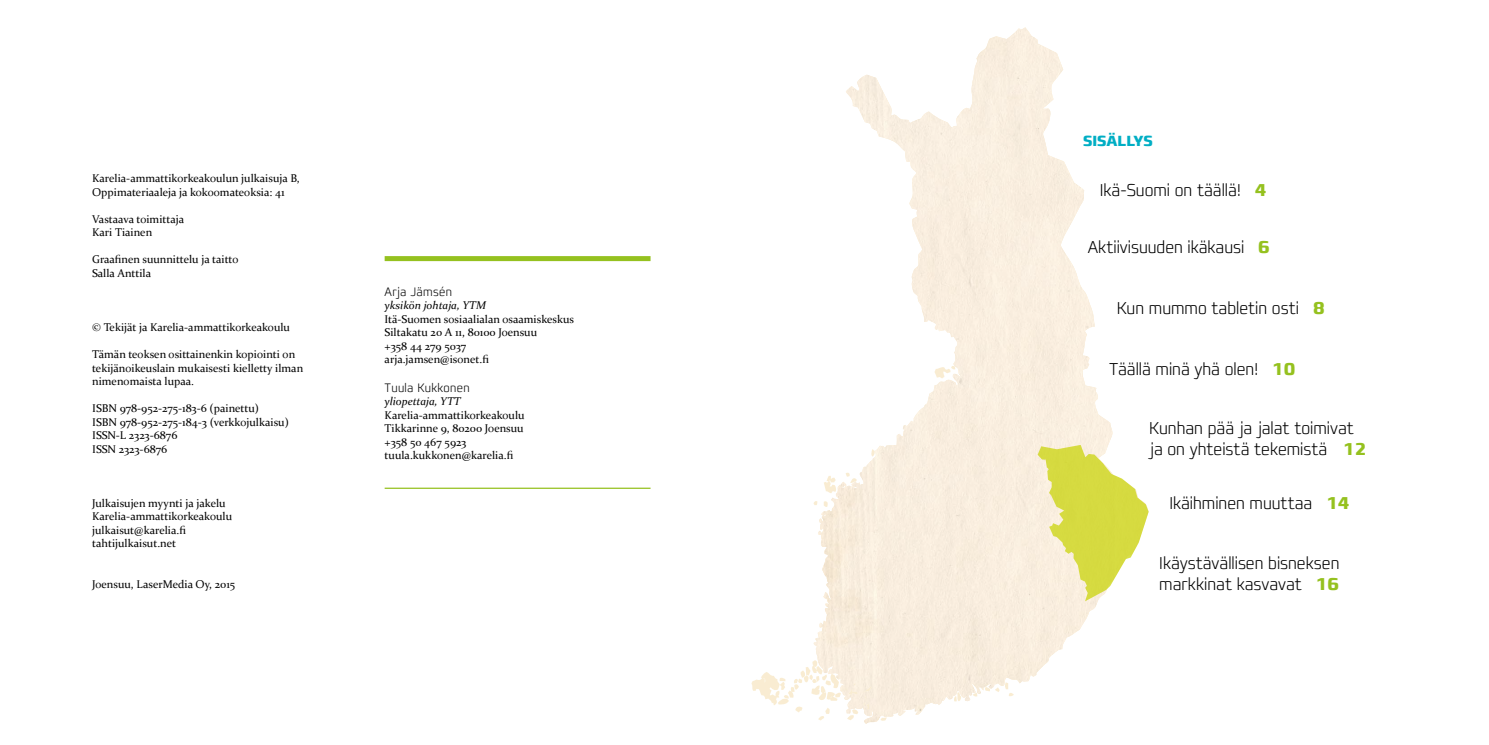
<style>
.page{position:relative;width:1489px;height:745px;background:#fff}
.page>*{position:absolute;margin:0;border:0;box-sizing:border-box;transform-origin:0 0}
.t1{font:200 condensed 17.5px/21px "Francker CYR";color:#000}
.t2{font:700 condensed 15px "Francker CYR";color:#00aec4}
.t3{font:200 condensed 12.5px "Francker CYR";letter-spacing:.025em;color:#000}
.t4{font:11.25px/13.5px "Constantia";color:#000}
.t5{font:italic 11.25px "Constantia";color:#000}
.s1{font-weight:700;color:#95c11f}
</style>
<div class="page">
<div style="left:384px;top:256px;width:266px;height:5px;background:#95c11f"></div>
<hr style="left:384px;top:487px;width:266px;height:1px;background:#95c11f">
<svg style="left:813px;top:27px;width:300px;height:696px;fill:#fbefe0"></svg>
<img style="left:845px;top:28px;width:176px;height:396px">
<svg style="left:751px;top:659px;width:89px;height:61px"></svg>
<svg style="left:1037px;top:444px;width:111px;height:157px"></svg>
<p class="t4" style="left:92px;top:171px;width:209px">Karelia-ammattikorkeakoulun julkaisuja B,<br>Oppimateriaaleja ja kokoomateoksia: 41</p>
<p class="t4" style="left:92px;top:211px;width:93px">Vastaava toimittaja<br>Kari Tiainen</p>
<p class="t4" style="left:92px;top:252px;width:148px">Graafinen suunnittelu ja taitto<br>Salla Anttila</p>
<p class="t4" style="left:92px;top:319px;width:199px">© Tekijät ja Karelia-ammattikorkeakoulu</p>
<p class="t4" style="left:92px;top:346px;width:212px">Tämän teoksen osittainenkin kopiointi on tekijänoikeuslain mukaisesti kielletty ilman nimenomaista lupaa.</p>
<p class="t4" style="left:92px;top:400px;width:198px">ISBN 978-952-275-183-6 (painettu)<br>ISBN 978-952-275-184-3 (verkkojulkaisu)<br>ISSN-L 2323-6876<br>ISSN 2323-6876</p>
<p class="t4" style="left:92px;top:495px;width:141px">Julkaisujen myynti ja jakelu<br>Karelia-ammattikorkeakoulu julkaisut@karelia.fi tahtijulkaisut.net</p>
<p class="t4" style="left:92px;top:576px;width:144px">Joensuu, LaserMedia Oy, 2015</p>
<p class="t3" style="left:384px;top:283px;width:69px">Arja Jämsén</p>
<p class="t5" style="left:384px;top:297px;width:103px">yksikön johtaja, YTM</p>
<p class="t4" style="left:384px;top:311px;width:191px">Itä-Suomen sosiaalialan osaamiskeskus<br>Siltakatu 20 A 11, 80100 Joensuu<br>+358 44 279 5037<br>arja.jamsen@isonet.fi</p>
<p class="t3" style="left:384px;top:379px;width:86px">Tuula Kukkonen</p>
<p class="t5" style="left:384px;top:393px;width:78px">yliopettaja, YTT</p>
<p class="t4" style="left:384px;top:407px;width:141px">Karelia-ammattikorkeakoulu<br>Tikkarinne 9, 80200 Joensuu +358 50 467 5923 tuula.kukkonen@karelia.fi</p>
<h2 class="t2" style="left:1083px;top:132px;width:71px">SISÄLLYS</h2>
<h1 class="t1" style="left:1099px;top:180px;width:168px">Ikä-Suomi on täällä! <span class="s1">4</span></h1>
<h1 class="t1" style="left:1087px;top:237px;width:184px">Aktiivisuuden ikäkausi <span class="s1">6</span></h1>
<h1 class="t1" style="left:1116px;top:297px;width:209px">Kun mummo tabletin osti <span class="s1">8</span></h1>
<h1 class="t1" style="left:1109px;top:358px;width:187px">Täällä minä yhä olen! <span class="s1">10</span></h1>
<h1 class="t1" style="left:1149px;top:417px;width:219px">Kunhan pää ja jalat toimivat ja on yhteistä tekemistä <span class="s1">12</span></h1>
<h1 class="t1" style="left:1169px;top:492px;width:182px">Ikäihminen muuttaa <span class="s1">14</span></h1>
<h1 class="t1" style="left:1159px;top:552px;width:182px">Ikäystävällisen bisneksen markkinat kasvavat <span class="s1">16</span></h1>
</div>
